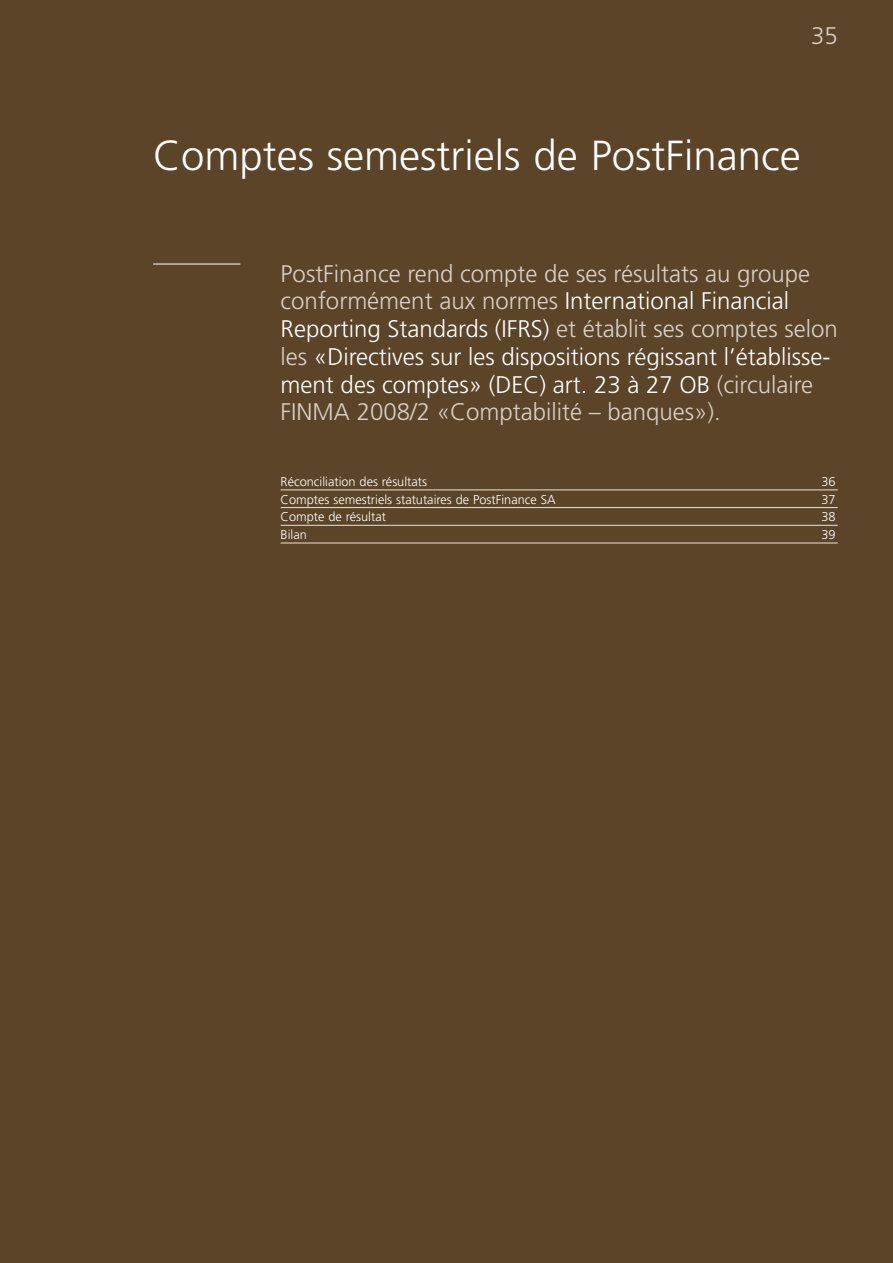
<style>
.page{position:relative;width:893px;height:1263px;background:#5c4428}
.page>*{position:absolute;margin:0;border:0;box-sizing:border-box;transform-origin:0 0}
.t1{font:300 42px "Frutiger LT Std";color:#fff}
.t2{font:300 24px/27.8px "Frutiger LT Std";color:#d8d0c7}
.t3{font:300 12.75px "Frutiger LT Std";color:#fff}
.s1{color:#fff}
</style>
<div class="page">
<hr style="left:154px;top:264px;width:86px;height:1px;background:#fff">
<hr style="left:281px;top:490px;width:557px;height:1px;background:#ece4d6">
<hr style="left:281px;top:507px;width:557px;height:1px;background:#ece4d6">
<hr style="left:281px;top:525px;width:557px;height:1px;background:#ece4d6">
<hr style="left:281px;top:543px;width:557px;height:1px;background:#ece4d6">
<p class="t2" style="left:811px;top:23px;width:28px">35</p>
<h1 class="t1" style="left:153px;top:132px;width:649px">Comptes semestriels de PostFinance</h1>
<p class="t2" style="left:281px;top:260px;width:558px">PostFinance rend compte de ses résultats au groupe conformément aux normes <span class="s1">International Financial Reporting Standards (IFRS)</span> et établit ses comptes selon les <span class="s1">«Directives sur les dispositions régissant l’établisse&shy;ment des comptes» (DEC) art. 23 à 27 OB</span> (circulaire FINMA 2008/2 «Comptabilité – banques»).</p>
<p class="t3" style="left:281px;top:474px;width:148px">Réconciliation des résultats</p>
<p class="t3" style="left:821px;top:474px;width:16px">36</p>
<p class="t3" style="left:281px;top:492px;width:276px">Comptes semestriels statutaires de PostFinance SA</p>
<p class="t3" style="left:821px;top:492px;width:16px">37</p>
<p class="t3" style="left:281px;top:510px;width:107px">Compte de résultat</p>
<p class="t3" style="left:821px;top:510px;width:16px">38</p>
<p class="t3" style="left:281px;top:527px;width:28px">Bilan</p>
<p class="t3" style="left:821px;top:527px;width:16px">39</p>
</div>
